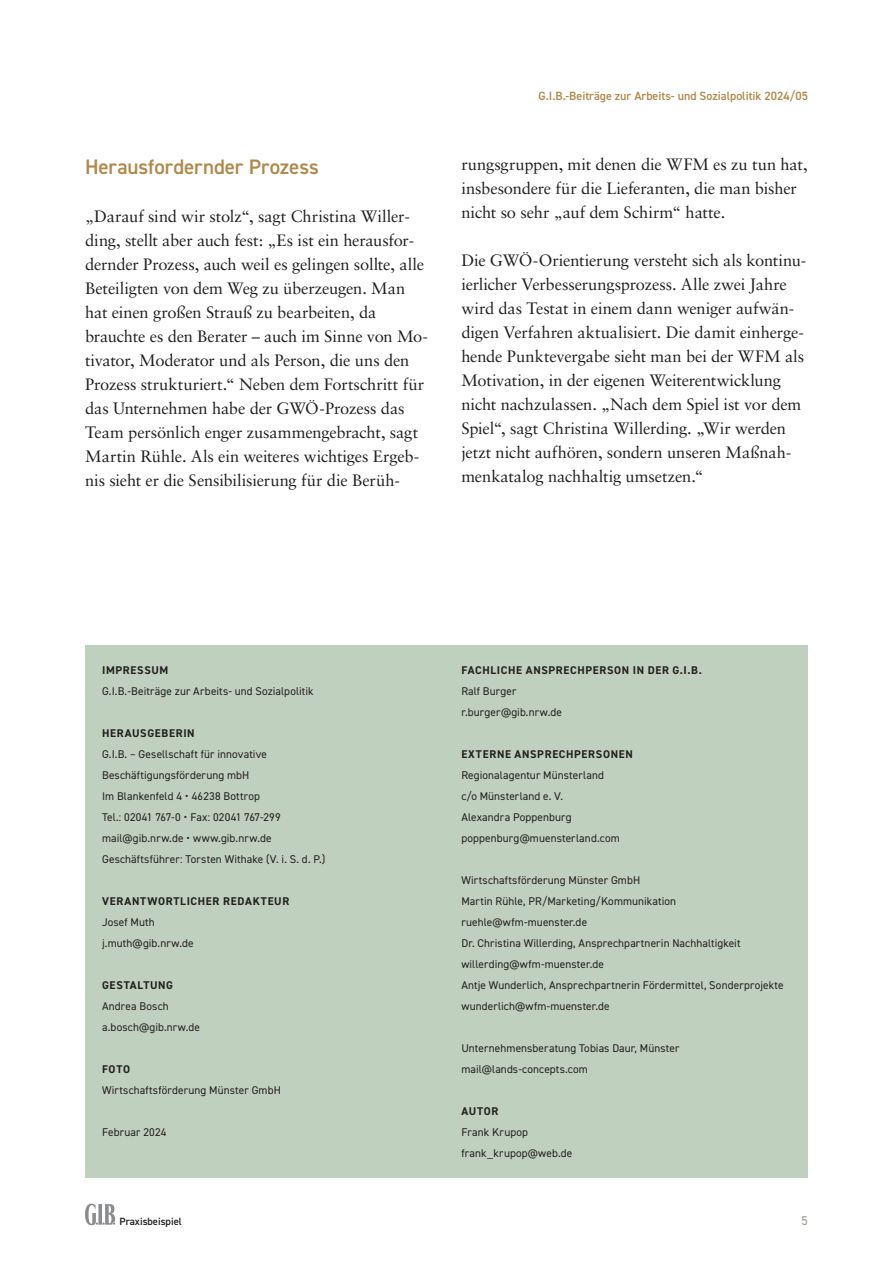
<style>
.page{position:relative;width:893px;height:1263px;background:#fff}
.page>*{position:absolute;margin:0;border:0;box-sizing:border-box;transform-origin:0 0}
._05_Zwischenüberschrift_Praxisbeispiel{font:600 21px "DIN2014";letter-spacing:-.005em;color:#b1894c}
._04_Fließtext_Praxisbeispiel{font:16.5px/24px "Sabon LT Pro";letter-spacing:-.01em;color:#231f20}
.t1{font:12.75px "DIN2014";color:#9a9c8f}
.t2{font:600 12px "DIN2014";color:#b1894c}
._10_Fließtext_Kasten{font:11.25px/21px "DIN2014";letter-spacing:.01em;color:#231f20}
._09_Headline_Kasten{font:700 11.25px "DIN2014";letter-spacing:.06em;color:#231f20}
._09_Headline_Kasten-2{font:11.25px "DIN2014";letter-spacing:.01em;color:#231f20}
.t3{font:600 10.5px "DIN2014";color:#231f20}
</style>
<div class="page">
<svg style="left:85px;top:1203px;width:30px;height:22px"></svg>
<div style="left:85px;top:645px;width:723px;height:533px;background:#c0d0be"></div>
<p class="_05_Zwischenüberschrift_Praxisbeispiel" style="left:85px;top:153px;width:235px">Herausfordernder Prozess</p>
<p class="_04_Fließtext_Praxisbeispiel" style="left:85px;top:204px;width:345px">„Darauf sind wir stolz“, sagt Christina Willer&shy;ding, stellt aber auch fest: „Es ist ein herausfor&shy;dernder Prozess, auch weil es gelingen sollte, alle Beteiligten von dem Weg zu überzeugen. Man hat einen großen Strauß zu bearbeiten, da brauchte es den Berater – auch im Sinne von Mo&shy;tivator, Moderator und als Person, die uns den Prozess strukturiert.“ Neben dem Fortschritt für das Unternehmen habe der GWÖ-Prozess das Team persönlich enger zusammengebracht, sagt Martin Rühle. Als ein weiteres wichtiges Ergeb&shy;nis sieht er die Sensibilisierung für die Berüh-</p>
<p class="t2" style="left:538px;top:88px;width:271px">G.I.B.-Beiträge zur Arbeits- und Sozialpolitik 2024/05</p>
<p class="_04_Fließtext_Praxisbeispiel" style="left:461px;top:152px;width:348px">rungsgruppen, mit denen die WFM es zu tun hat, insbesondere für die Lieferanten, die man bisher nicht so sehr „auf dem Schirm“ hatte.</p>
<p class="_04_Fließtext_Praxisbeispiel" style="left:461px;top:248px;width:346px">Die GWÖ-Orientierung versteht sich als kontinu&shy;ierlicher Verbesserungsprozess. Alle zwei Jahre wird das Testat in einem dann weniger aufwän&shy;digen Verfahren aktualisiert. Die damit einherge&shy;hende Punktevergabe sieht man bei der WFM als Motivation, in der eigenen Weiterentwicklung nicht nachzulassen. „Nach dem Spiel ist vor dem Spiel“, sagt Christina Willerding. „Wir werden jetzt nicht aufhören, sondern unseren Maßnah&shy;menkatalog nachhaltig umsetzen.“</p>
<p class="_09_Headline_Kasten" style="left:102px;top:662px;width:68px">IMPRESSUM</p>
<p class="_10_Fließtext_Kasten" style="left:102px;top:680px;width:213px">G.I.B.-Beiträge zur Arbeits- und Sozialpolitik</p>
<p class="_09_Headline_Kasten" style="left:102px;top:725px;width:94px">HERAUSGEBERIN</p>
<p class="_10_Fließtext_Kasten" style="left:102px;top:743px;width:166px">G.I.B. – Gesellschaft für innovative</p>
<p class="_10_Fließtext_Kasten" style="left:102px;top:764px;width:160px">Beschäftigungsförderung mbH<br>Im Blankenfeld 4 46238 Bottrop</p>
<p class="_10_Fließtext_Kasten" style="left:102px;top:806px;width:180px">Tel.: 02041 767-0 Fax: 02041 767-299</p>
<p class="_10_Fließtext_Kasten" style="left:102px;top:827px;width:171px">mail@gib.nrw.de www.gib.nrw.de</p>
<p class="_10_Fließtext_Kasten" style="left:102px;top:848px;width:225px">Geschäftsführer: Torsten Withake (V. i. S. d. P.)</p>
<p class="_09_Headline_Kasten" style="left:102px;top:893px;width:189px">VERANTWORTLICHER REDAKTEUR</p>
<p class="_10_Fließtext_Kasten" style="left:102px;top:911px;width:54px">Josef Muth</p>
<p class="_10_Fließtext_Kasten" style="left:102px;top:932px;width:93px">j.muth@gib.nrw.de</p>
<p class="_09_Headline_Kasten" style="left:102px;top:977px;width:73px">GESTALTUNG</p>
<p class="_10_Fließtext_Kasten" style="left:102px;top:995px;width:68px">Andrea Bosch</p>
<p class="_10_Fließtext_Kasten" style="left:102px;top:1016px;width:100px">a.bosch@gib.nrw.de</p>
<p class="_09_Headline_Kasten" style="left:102px;top:1061px;width:29px">FOTO</p>
<p class="_10_Fließtext_Kasten" style="left:102px;top:1079px;width:180px">Wirtschaftsförderung Münster GmbH</p>
<p class="_10_Fließtext_Kasten" style="left:102px;top:1121px;width:66px">Februar 2024</p>
<p class="_09_Headline_Kasten" style="left:461px;top:662px;width:242px">FACHLICHE ANSPRECHPERSON IN DER G.I.B.</p>
<p class="_09_Headline_Kasten-2" style="left:461px;top:684px;width:57px">Ralf Burger</p>
<p class="_10_Fließtext_Kasten" style="left:461px;top:701px;width:102px">r.burger@gib.nrw.de</p>
<p class="_09_Headline_Kasten" style="left:461px;top:746px;width:173px">EXTERNE ANSPRECHPERSONEN</p>
<p class="_10_Fließtext_Kasten" style="left:461px;top:764px;width:144px">Regionalagentur Münsterland</p>
<p class="_10_Fließtext_Kasten" style="left:461px;top:785px;width:103px">c/o Münsterland e. V.</p>
<p class="_09_Headline_Kasten-2" style="left:461px;top:810px;width:112px">Alexandra Poppenburg</p>
<p class="_10_Fließtext_Kasten" style="left:461px;top:827px;width:160px">poppenburg@muensterland.com</p>
<p class="_10_Fließtext_Kasten" style="left:461px;top:869px;width:180px">Wirtschaftsförderung Münster GmbH</p>
<p class="_10_Fließtext_Kasten" style="left:461px;top:890px;width:216px">Martin Rühle, PR/Marketing/Kommunikation</p>
<p class="_10_Fließtext_Kasten" style="left:461px;top:911px;width:127px">ruehle@wfm-muenster.de</p>
<p class="_10_Fließtext_Kasten" style="left:461px;top:932px;width:281px">Dr. Christina Willerding, Ansprechpartnerin Nachhaltigkeit</p>
<p class="_10_Fließtext_Kasten" style="left:461px;top:953px;width:144px">willerding@wfm-muenster.de</p>
<p class="_10_Fließtext_Kasten" style="left:461px;top:974px;width:324px">Antje Wunderlich, Ansprechpartnerin Fördermittel, Sonderprojekte</p>
<p class="_10_Fließtext_Kasten" style="left:461px;top:995px;width:150px">wunderlich@wfm-muenster.de</p>
<p class="_10_Fließtext_Kasten" style="left:461px;top:1037px;width:220px">Unternehmensberatung Tobias Daur, Münster</p>
<p class="_10_Fließtext_Kasten" style="left:461px;top:1058px;width:128px">mail@lands-concepts.com</p>
<p class="_09_Headline_Kasten" style="left:461px;top:1103px;width:38px">AUTOR</p>
<p class="_10_Fließtext_Kasten" style="left:461px;top:1121px;width:68px">Frank Krupop</p>
<p class="_10_Fließtext_Kasten" style="left:461px;top:1142px;width:112px">frank_krupop@web.de</p>
<p class="t3" style="left:119px;top:1214px;width:64px">Praxisbeispiel</p>
<p class="t1" style="left:801px;top:1212px;width:8px">5</p>
</div>
